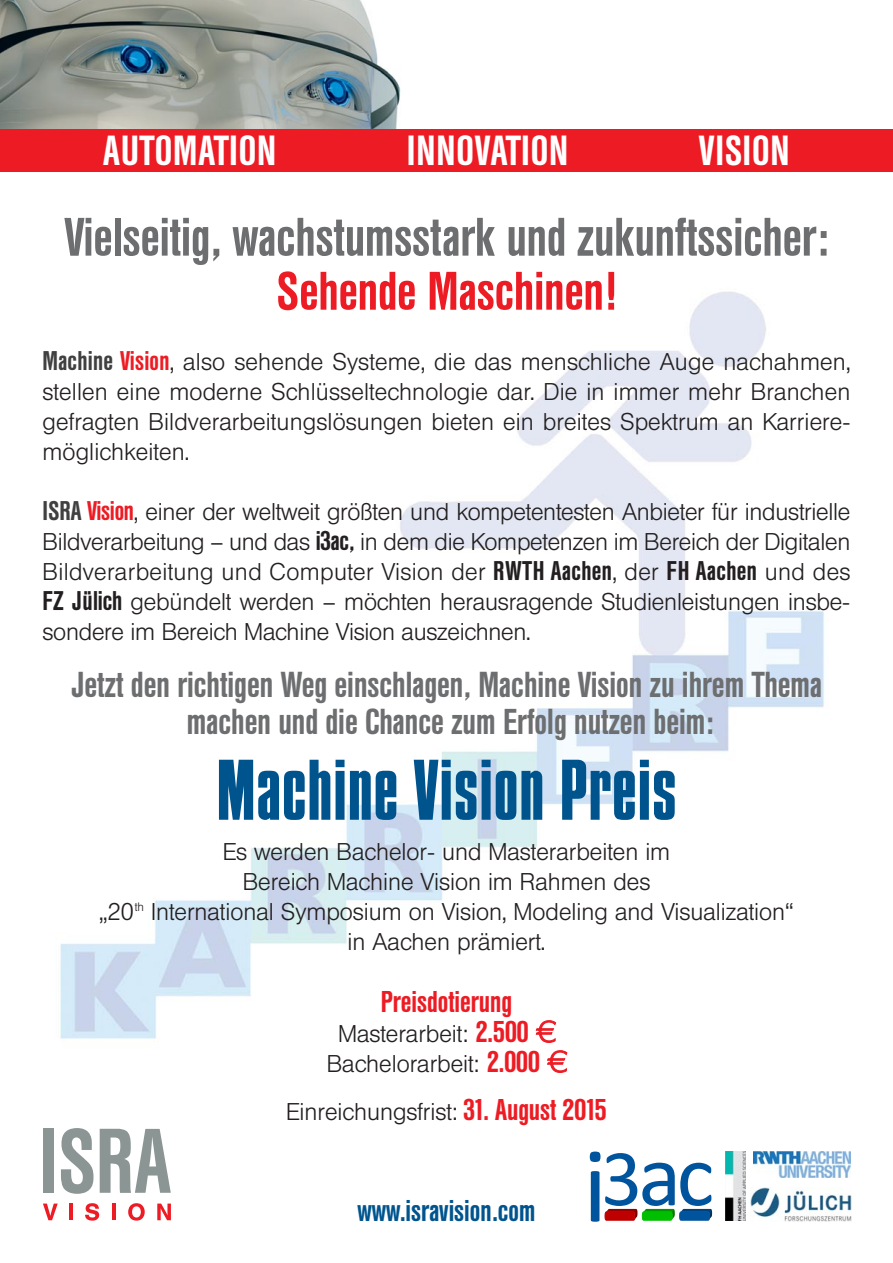
<style>
.page{position:relative;width:893px;height:1263px;background:#fff}
.page>*{position:absolute;margin:0;border:0;box-sizing:border-box;transform-origin:0 0}
.t1{font:90px "Compacta Plain";color:#00548e}
.t2{font:500 54px "Helvetica Con BQ";color:#6d6e70}
.t3{font:500 54px "Helvetica Con BQ";color:#ed1c24}
.t4{font:500 42px "Helvetica Con BQ";letter-spacing:.02em;color:#fff}
.t5{font:500 36px/37.5px "Helvetica Con BQ";color:#6d6e70;text-align:center}
.t6{font:500 30px "Helvetica Con BQ";color:#00548e}
.t7{font:500 30px "Helvetica Con BQ";color:#ed1c24}
.t8{font:300 24px/30px "Helvetica BQ";color:#231f20;text-align:justify}
.s1{font-family:"Helvetica Con BQ";font-weight:500;font-size:27px;color:#404041}
.s2{font-family:"Helvetica Con BQ";font-weight:500;font-size:27px;color:#ed1c24}
.s3{font-family:"Helvetica Con BQ";font-weight:500;font-size:27px}
.s4{font-family:"Helvetica Con BQ";font-weight:500;font-size:30px;color:#ed1c24}
.s5{font-family:"Euro Signs BQ";font-weight:400;font-size:30px;color:#ed1c24}
</style>
<div class="page">
<img style="left:60px;top:292px;width:764px;height:748px">
<img style="left:0;top:0;width:401px;height:129px">
<div style="left:0;top:129px;width:893px;height:43px;background:#ed1c24"></div>
<svg style="left:43px;top:1203px;width:15px;height:17px"></svg>
<hr style="left:69px;top:1203px;width:4px;height:17px;background:#ed1c24">
<svg style="left:85px;top:1203px;width:14px;height:18px"></svg>
<hr style="left:112px;top:1203px;width:4px;height:17px;background:#ed1c24">
<svg style="left:128px;top:1203px;width:17px;height:17px"></svg>
<svg style="left:157px;top:1203px;width:14px;height:17px"></svg>
<div style="left:43px;top:1129px;width:11px;height:64px;background:#8b9594"></div>
<svg style="left:61px;top:1128px;width:33px;height:66px"></svg>
<svg style="left:100px;top:1129px;width:71px;height:64px"></svg>
<svg style="left:590px;top:1151px;width:122px;height:71px"></svg>
<img style="left:725px;top:1151px;width:20px;height:69px">
<img style="left:754px;top:1151px;width:96px;height:26px">
<img style="left:750px;top:1188px;width:101px;height:33px">
<h3 class="t4" style="left:103px;top:133px;width:175px">AUTOMATION</h3>
<h3 class="t4" style="left:407px;top:133px;width:163px">INNOVATION</h3>
<h3 class="t4" style="left:699px;top:133px;width:92px">VISION</h3>
<h2 class="t2" style="left:64px;top:215px;width:766px">Vielseitig, wachstumsstark und zukunftssicher:</h2>
<h2 class="t3" style="left:277px;top:269px;width:341px">Sehende Maschinen!</h2>
<p class="t8" style="left:43px;top:348px;width:809px"><span class="s1">Machine</span> <span class="s2">Vision</span>, also sehende Systeme, die das menschliche Auge nachahmen, stellen eine moderne Schlüsseltechnologie dar. Die in immer mehr Branchen gefragten Bildverarbeitungslösungen bieten ein breites Spektrum an Karriere&shy;möglichkeiten.</p>
<p class="t8" style="left:43px;top:498px;width:809px"><span class="s1">ISRA</span> <span class="s2">Vision</span>, einer der weltweit größten und kompetentesten Anbieter für industrielle Bildverarbeitung – und das <span class="s3">i3ac,</span> in dem die Kompetenzen im Bereich der Digitalen Bildverarbeitung und Computer Vision der <span class="s3">RWTH Aachen</span>, der <span class="s3">FH Aachen</span> und des <span class="s3">FZ Jülich</span> gebündelt werden – möchten herausragende Studienleistungen insbe&shy;sondere im Bereich Machine Vision auszeichnen.</p>
<h3 class="t5" style="left:71px;top:669px;width:752px">Jetzt den richtigen Weg einschlagen, Machine Vision zu ihrem Thema machen und die Chance zum Erfolg nutzen beim:</h3>
<h1 class="t1" style="left:216px;top:754px;width:463px">Machine Vision Preis</h1>
<p class="t8" style="left:99px;top:839px;width:696px;text-align:center">Es werden Bachelor- und Masterarbeiten im<br>Bereich Machine Vision im Rahmen des<br>„20<sup>th</sup> International Symposium on Vision, Modeling and Visualization“ in Aachen prämiert.</p>
<p class="t7" style="left:381px;top:990px;width:132px">Preisdotierung</p>
<p class="t8" style="left:327px;top:1021px;width:241px;text-align:center">Masterarbeit: <span class="s4">2.500</span> <span class="s5">E<br></span>Bachelorarbeit: <span class="s4">2.000</span> <span class="s5">E</span></p>
<p class="t8" style="left:286px;top:1099px;width:322px">Einreichungsfrist: <span class="s4">31. August 2015</span></p>
<p class="t6" style="left:358px;top:1198px;width:179px">www.isravision.com</p>
</div>
